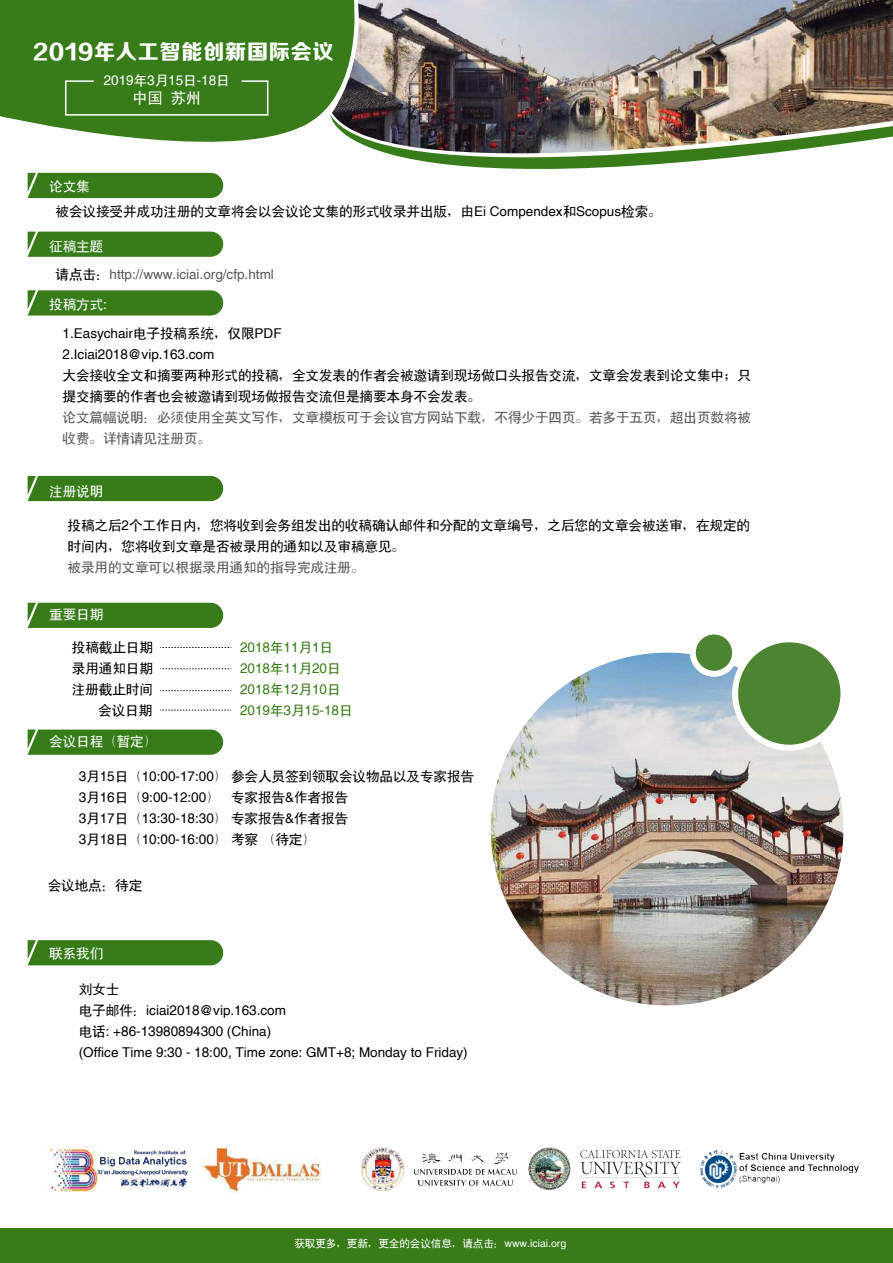
<style>
.page{position:relative;width:893px;height:1263px;background:#fff}
.page>*{position:absolute;margin:0;border:0;box-sizing:border-box;transform-origin:0 0}
.t1{font:21px "FZZDHJW GB1 0";letter-spacing:.04em;color:#fff}
.t2{font:15px "CT Hei Ti SJ";color:#fff}
.t3{font:13.5px/21px "CT Hei Ti SJ";color:#000}
.t4{font:13.5px/28.3px "CT Hei Ti SJ";color:#595757}
.t5{font:13.5px "CT Hei Ti SJ";color:#377c18}
.t6{font:13.5px "CT Hei Ti SJ";color:#fff}
.t7{font:10.5px "CT Hei Ti SJ";color:#fff}
.s1{color:#fff}
.s2{color:#000}
</style>
<div class="page">
<div style="left:28px;top:173px;width:195px;height:25px;background:#377c18"></div>
<div style="left:28px;top:232px;width:195px;height:25px;background:#377c18"></div>
<div style="left:28px;top:290px;width:195px;height:25px;background:#377c18"></div>
<div style="left:28px;top:476px;width:195px;height:25px;background:#377c18"></div>
<div style="left:28px;top:603px;width:195px;height:25px;background:#377c18"></div>
<svg style="left:28px;top:729px;width:195px;height:26px;background:#418224"></svg>
<div style="left:28px;top:940px;width:195px;height:25px;background:#377c18"></div>
<div style="left:0;top:1228px;width:893px;height:35px;background:#377c18"></div>
<svg style="left:0;top:0;width:332px;height:142px;background:#46862a"></svg>
<img style="left:332px;top:0;width:561px;height:115px">
<img style="left:330px;top:115px;width:563px;height:54px">
<img style="left:491px;top:653px;width:352px;height:352px;border-radius:176px">
<div style="left:735px;top:639px;width:108px;height:109px;background:#4c8431;border-radius:50%"></div>
<div style="left:732px;top:636px;width:114px;height:115px;border:6px solid #fff;border-radius:50%"></div>
<svg style="left:693px;top:631px;width:42px;height:43px"></svg>
<div style="left:690px;top:628px;width:48px;height:49px;border:6px solid #fff;border-radius:50%"></div>
<svg style="left:160px;top:647px;width:72px;height:1px"></svg>
<svg style="left:160px;top:668px;width:72px;height:1px"></svg>
<svg style="left:160px;top:690px;width:72px;height:1px"></svg>
<svg style="left:160px;top:710px;width:71px;height:1px"></svg>
<svg style="left:64px;top:80px;width:205px;height:36px;background:#448427"></svg>
<img style="left:529px;top:1147px;width:152px;height:44px">
<img style="left:700px;top:1150px;width:159px;height:39px">
<img style="left:48px;top:1146px;width:140px;height:45px">
<img style="left:203px;top:1145px;width:118px;height:48px">
<img style="left:361px;top:1147px;width:155px;height:44px">
<h1 class="t1" style="left:33px;top:40px;width:302px">2019年人工智能创新国际会议</h1>
<p class="t6" style="left:104px;top:74px;width:128px">2019年3月15日-18日</p>
<p class="t2" style="left:133px;top:90px;width:70px">中国 苏州</p>
<p class="t6" style="left:49px;top:179px;width:42px">论文集</p>
<p class="t3" style="left:56px;top:202px;width:608px">被会议接受并成功注册的文章将会以会议论文集的形式收录并出版，由Ei Compendex和Scopus检索。</p>
<p class="t4" style="left:56px;top:232px;width:220px;text-indent:-6px"><span class="s1">征稿主题<br></span><span class="s2">请点击：</span>http://www.iciai.org/cfp.html</p>
<p class="t6" style="left:49px;top:297px;width:59px">投稿方式:</p>
<p class="t3" style="left:63px;top:323px;width:690px">1.Easychair电子投稿系统，仅限PDF<br>2.Iciai2018@vip.163.com<br>大会接收全文和摘要两种形式的投稿，全文发表的作者会被邀请到现场做口头报告交流，文章会发表到论文集中；只提交摘要的作者也会被邀请到现场做报告交流但是摘要本身不会发表。</p>
<p class="t4" style="left:63px;top:407px;width:690px;line-height:21px">论文篇幅说明：必须使用全英文写作，文章模板可于会议官方网站下载，不得少于四页。若多于五页，超出页数将被收费。详情请见注册页。</p>
<p class="t6" style="left:49px;top:484px;width:55px">注册说明</p>
<p class="t3" style="left:68px;top:516px;width:684px">投稿之后2个工作日内，您将收到会务组发出的收稿确认邮件和分配的文章编号，之后您的文章会被送审，在规定的时间内，您将收到文章是否被录用的通知以及审稿意见。</p>
<p class="t4" style="left:68px;top:554px;width:299px">被录用的文章可以根据录用通知的指导完成注册。</p>
<p class="t6" style="left:49px;top:608px;width:55px">重要日期</p>
<p class="t3" style="left:72px;top:637px;width:82px">投稿截止日期</p>
<p class="t5" style="left:240px;top:640px;width:95px">2018年11月1日</p>
<p class="t3" style="left:72px;top:658px;width:82px">录用通知日期</p>
<p class="t5" style="left:240px;top:661px;width:102px">2018年11月20日</p>
<p class="t3" style="left:72px;top:679px;width:82px">注册截止时间</p>
<p class="t5" style="left:240px;top:682px;width:102px">2018年12月10日</p>
<p class="t3" style="left:98px;top:700px;width:55px">会议日期</p>
<p class="t5" style="left:240px;top:703px;width:114px">2019年3月15-18日</p>
<p class="t6" style="left:49px;top:735px;width:109px">会议日程（暂定）</p>
<p class="t3" style="left:79px;top:766px;width:397px">3月15日（10:00-17:00） 参会人员签到领取会议物品以及专家报告3月16日（9:00-12:00） 专家报告&amp;作者报告<br>3月17日（13:30-18:30） 专家报告&amp;作者报告<br>3月18日（10:00-16:00） 考察 （待定）</p>
<p class="t3" style="left:48px;top:875px;width:96px">会议地点：待定</p>
<p class="t6" style="left:49px;top:947px;width:55px">联系我们</p>
<p class="t3" style="left:79px;top:979px;width:391px">刘女士<br>电子邮件：iciai2018@vip.163.com<br>电话: +86-13980894300 (China)<br>(Office Time 9:30 - 18:00, Time zone: GMT+8; Monday to Friday)</p>
<p class="t7" style="left:294px;top:1238px;width:273px">获取更多，更新，更全的会议信息，请点击：www.iciai.org</p>
</div>
